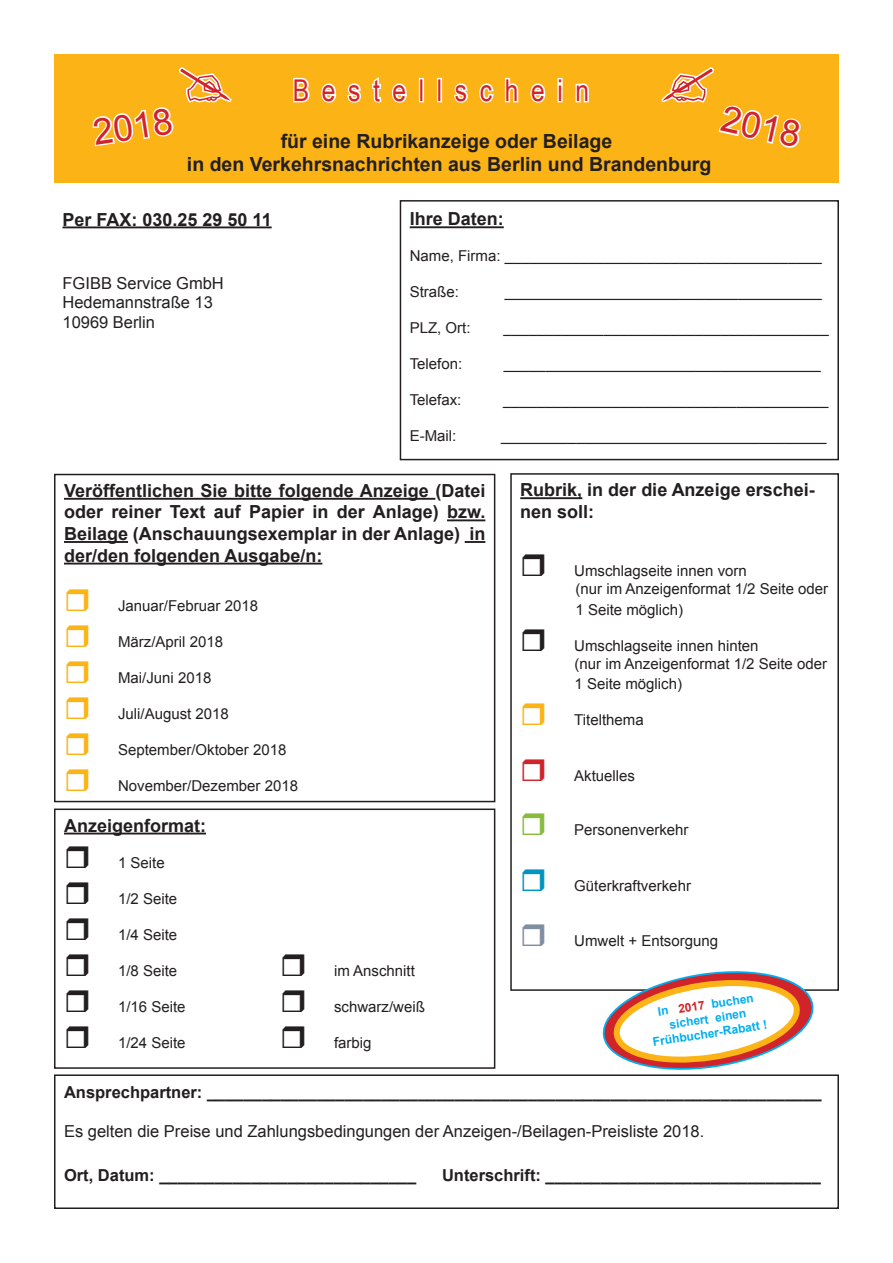
<style>
.page{position:relative;width:893px;height:1263px;background:#fff}
.page>*{position:absolute;margin:0;border:0;box-sizing:border-box;transform-origin:0 0}
.t1{font:36px "Arial";color:#d1232a}
.t2{font:30px "Arial Narrow";letter-spacing:.42em;color:#d1232a}
.t3{font:700 19.5px/23.4px "Arial";color:#231f20;text-align:center}
.t4{font:700 18px/21.6px "Arial";color:#231f20}
.t5{font:700 16.5px "Arial";color:#231f20}
.t6{font:16.5px/19.8px "Arial";color:#231f20}
.t7{font:15px/18px "Arial";color:#231f20}
.t8{font:700 12px/14.4px "Arial";color:#00aeef;text-align:center}
.s1{color:#d1232a}
</style>
<div class="page">
<div style="left:54px;top:55px;width:785px;height:128px;background:#fbb316"></div>
<svg style="left:293px;top:77px;width:17px;height:26px"></svg>
<svg style="left:321px;top:83px;width:16px;height:20px"></svg>
<svg style="left:347px;top:83px;width:15px;height:20px"></svg>
<svg style="left:372px;top:77px;width:10px;height:26px"></svg>
<svg style="left:391px;top:83px;width:16px;height:20px"></svg>
<div style="left:419px;top:78px;width:5px;height:24px;border:3px solid #fff"></div>
<div style="left:437px;top:78px;width:5px;height:24px;border:3px solid #fff"></div>
<svg style="left:454px;top:83px;width:14px;height:20px"></svg>
<svg style="left:479px;top:83px;width:15px;height:20px"></svg>
<svg style="left:504px;top:77px;width:15px;height:26px"></svg>
<svg style="left:530px;top:83px;width:16px;height:20px"></svg>
<svg style="left:557px;top:78px;width:6px;height:6px"></svg>
<div style="left:557px;top:84px;width:6px;height:18px;border:3px solid #fff"></div>
<svg style="left:575px;top:83px;width:14px;height:20px"></svg>
<hr style="left:63px;top:226px;width:209px;height:2px;background:#231f20">
<hr style="left:410px;top:226px;width:94px;height:2px;background:#231f20">
<div style="left:400px;top:200px;width:439px;height:260px;border:2px solid #231f20"></div>
<hr style="left:520px;top:497px;width:62px;height:2px;background:#231f20">
<div style="left:510px;top:473px;width:329px;height:518px;border:2px solid #231f20"></div>
<hr style="left:64px;top:498px;width:371px;height:2px;background:#231f20">
<hr style="left:447px;top:519px;width:38px;height:2px;background:#231f20">
<hr style="left:64px;top:541px;width:64px;height:2px;background:#231f20">
<hr style="left:465px;top:541px;width:20px;height:2px;background:#231f20">
<hr style="left:64px;top:563px;width:258px;height:1px;background:#231f20">
<div style="left:54px;top:474px;width:441px;height:328px;border:2px solid #231f20"></div>
<hr style="left:64px;top:833px;width:142px;height:1px;background:#231f20">
<div style="left:54px;top:808px;width:441px;height:261px;border:2px solid #231f20"></div>
<div style="left:54px;top:1074px;width:785px;height:135px;border:2px solid #231f20"></div>
<svg style="left:600px;top:971px;width:216px;height:104px"></svg>
<svg style="left:92px;top:67px;width:140px;height:80px"></svg>
<svg style="left:661px;top:67px;width:140px;height:81px"></svg>
<h2 class="t2" style="left:293px;top:68px;width:298px">Bestellschein</h2>
<h3 class="t3" style="left:187px;top:129px;width:526px">für eine Rubrikanzeige oder Beilage<br>in den Verkehrsnachrichten aus Berlin und Brandenburg</h3>
<p class="t4" style="left:63px;top:209px;width:211px">Per FAX: 030.25 29 50 11</p>
<h1 class="t1" style="left:90px;top:107px;width:82px;rotate:-8deg">2018</h1>
<h1 class="t1" style="left:727px;top:94px;width:82px;rotate:12deg">2018</h1>
<p class="t4" style="left:410px;top:208px;width:96px">Ihre Daten:</p>
<p class="t7" style="left:410px;top:247px;width:413px">Name, Firma: ______________________________________</p>
<p class="t7" style="left:410px;top:283px;width:51px">Straße:</p>
<p class="t7" style="left:505px;top:283px;width:318px">______________________________________</p>
<p class="t7" style="left:410px;top:319px;width:62px">PLZ, Ort:</p>
<p class="t7" style="left:504px;top:319px;width:327px">_______________________________________</p>
<p class="t7" style="left:410px;top:355px;width:54px">Telefon:</p>
<p class="t7" style="left:504px;top:355px;width:318px">______________________________________</p>
<p class="t7" style="left:410px;top:391px;width:53px">Telefax:</p>
<p class="t7" style="left:503px;top:391px;width:327px">_______________________________________</p>
<p class="t7" style="left:410px;top:427px;width:48px">E-Mail:</p>
<p class="t7" style="left:501px;top:427px;width:327px">_______________________________________</p>
<p class="t4" style="left:520px;top:479px;width:296px">Rubrik, in der die Anzeige erschei&shy;nen soll:</p>
<p class="t6" style="left:63px;top:273px;width:163px">FGIBB Service GmbH<br>Hedemannstraße 13<br>10969 Berlin</p>
<p class="t4" style="left:64px;top:480px;width:423px;text-align:justify">Veröffentlichen Sie bitte folgende Anzeige (Datei oder reiner Text auf Papier in der Anlage) bzw.<br>Beilage (Anschauungsexemplar in der Anlage) in der/den folgenden Ausgabe/n:</p>
<p class="t7" style="left:118px;top:597px;width:142px">Januar/Februar 2018</p>
<p class="t7" style="left:118px;top:633px;width:107px">März/April 2018</p>
<p class="t7" style="left:118px;top:669px;width:95px">Mai/Juni 2018</p>
<p class="t7" style="left:118px;top:705px;width:112px">Juli/August 2018</p>
<p class="t7" style="left:118px;top:741px;width:170px">September/Oktober 2018</p>
<p class="t7" style="left:118px;top:777px;width:182px">November/Dezember 2018</p>
<p class="t4" style="left:64px;top:815px;width:144px">Anzeigenformat:</p>
<p class="t7" style="left:118px;top:853px;width:48px">1 Seite</p>
<p class="t7" style="left:118px;top:889px;width:61px">1/2 Seite</p>
<p class="t7" style="left:118px;top:925px;width:61px">1/4 Seite</p>
<p class="t7" style="left:118px;top:961px;width:61px">1/8 Seite</p>
<p class="t7" style="left:334px;top:961px;width:82px">im Anschnitt</p>
<p class="t7" style="left:118px;top:997px;width:69px">1/16 Seite</p>
<p class="t7" style="left:334px;top:997px;width:92px">schwarz/weiß</p>
<p class="t7" style="left:118px;top:1033px;width:69px">1/24 Seite</p>
<p class="t7" style="left:334px;top:1033px;width:39px">farbig</p>
<p class="t5" style="left:64px;top:1080px;width:759px">Ansprechpartner: ___________________________________________________________________</p>
<p class="t6" style="left:64px;top:1121px;width:642px">Es gelten die Preise und Zahlungsbedingungen der Anzeigen-/Beilagen-Preisliste 2018.</p>
<p class="t5" style="left:64px;top:1163px;width:354px">Ort, Datum: ____________________________</p>
<p class="t5" style="left:442px;top:1163px;width:380px">Unterschrift: ______________________________</p>
<p class="t7" style="left:574px;top:561px;width:255px">Umschlagseite innen vorn<br>(nur im Anzeigenformat 1/2 Seite oder</p>
<p class="t7" style="left:576px;top:601px;width:109px">1 Seite möglich)</p>
<p class="t7" style="left:574px;top:637px;width:254px">Umschlagseite innen hinten<br>(nur im Anzeigenformat 1/2 Seite oder</p>
<p class="t7" style="left:574px;top:674px;width:109px">1 Seite möglich)</p>
<p class="t7" style="left:574px;top:710px;width:71px">Titelthema</p>
<p class="t7" style="left:574px;top:766px;width:62px">Aktuelles</p>
<p class="t7" style="left:574px;top:820px;width:116px">Personenverkehr</p>
<p class="t7" style="left:574px;top:876px;width:118px">Güterkraftverkehr</p>
<p class="t7" style="left:574px;top:932px;width:145px">Umwelt + Entsorgung</p>
<p class="t8" style="left:647px;top:1007px;width:117px;rotate:-9deg">In <span class="s1">2017</span> buchen sichert einen<br>Frühbucher-Rabatt !</p>
</div>
